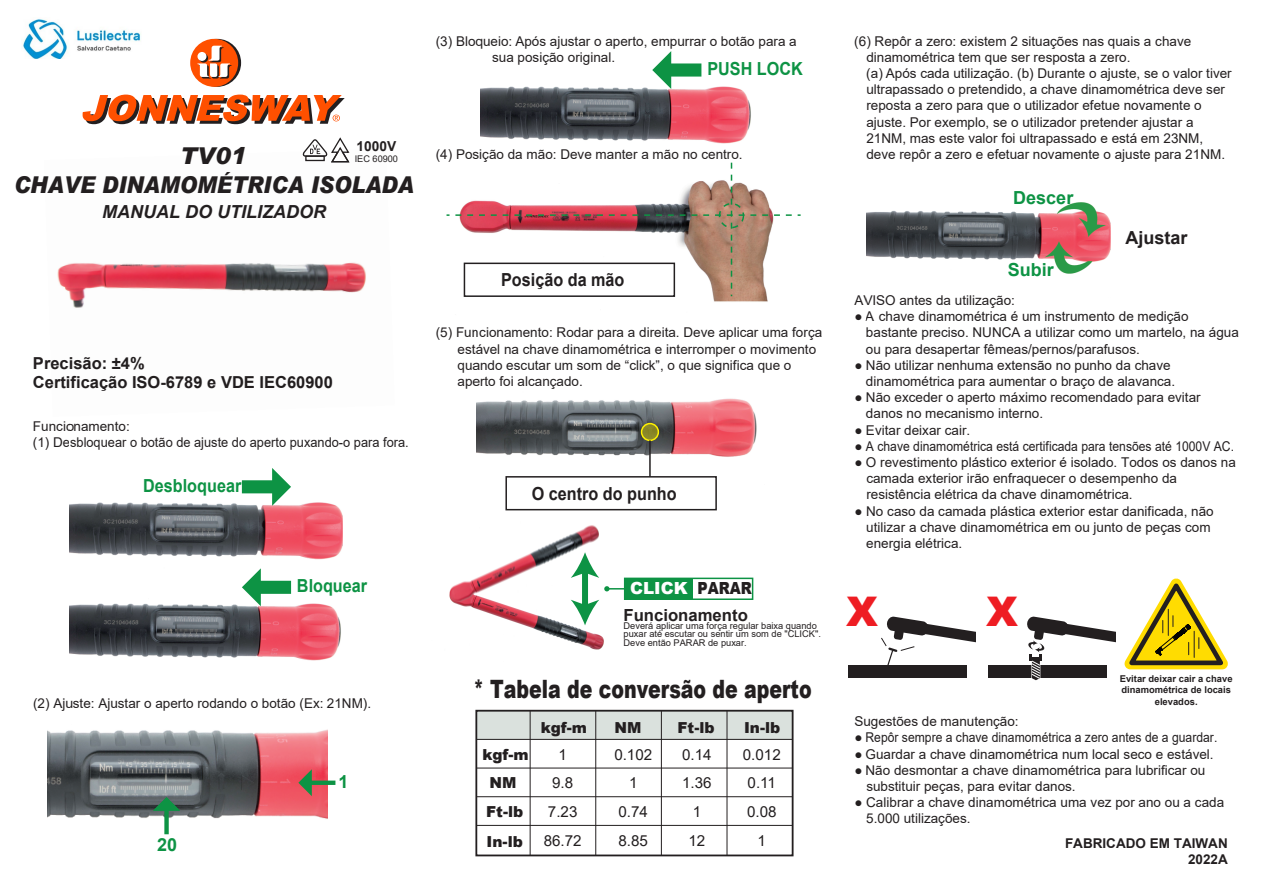
<style>
.page{position:relative;width:1263px;height:893px;background:#fff}
.page>*{position:absolute;margin:0;border:0;box-sizing:border-box;transform-origin:0 0}
.t1{font:900 40.8px "Arial";color:#ee1d23}
.t2{font:900 25.35px "Arial";color:#231f20;scale:.75 1}
.t3{font:italic 900 23.25px "Arial";color:#231f20;scale:.9 1}
.t4{font:italic 900 23.25px "Arial";color:#231f20}
.t5{font:700 18px "Arial";color:#0d9344;scale:.9 1}
.t6{font:700 18px "Arial";color:#231f20;scale:.9 1}
.t7{font:italic 700 18px "Arial";color:#231f20}
.t8{font:700 18px "Arial";color:#0d9344}
.t9{font:700 18px "Arial";color:#231f20}
.t10{font:700 16.65px "Arial";color:#231f20}
.t11{font:900 16.65px "Arial";color:#fff}
.t12{font:700 16.5px/19.8px "Arial";color:#231f20}
.t13{font:15.15px "Arial";color:#231f20}
.t14{font:900 15.15px/29.2px "Arial";color:#231f20}
.t15{font:700 13.8px "Arial";color:#231f20}
.t16{font:13.5px/16.2px "Arial";color:#231f20}
.t17{font:700 13.5px/16.2px "Arial";color:#231f20;text-align:right}
.t18{font:700 9.45px/11.2px "Arial";color:#231f20;text-align:center}
.t19{font:9.3px/8.1px "Arial";color:#231f20}
.t20{font:9.15px "Arial";color:#231f20}
.s1{color:#231f20}
</style>
<div class="page">
<img style="left:48px;top:730px;width:279px;height:105px">
<div style="left:625px;top:578px;width:67px;height:21px;background:#0d9344"></div>
<div style="left:624px;top:578px;width:129px;height:22px;border:2px solid #0d9344"></div>
<div style="left:476px;top:711px;width:317px;height:28px;background:#dae1dd"></div>
<div style="left:475px;top:710px;width:318px;height:146px;border:2px solid #231f20"></div>
<hr style="left:476px;top:739px;width:317px;height:1px;background:#231f20">
<hr style="left:476px;top:768px;width:317px;height:1px;background:#231f20">
<hr style="left:476px;top:796px;width:317px;height:1px;background:#231f20">
<hr style="left:476px;top:825px;width:317px;height:1px;background:#231f20">
<hr style="left:530px;top:711px;width:1px;height:144px;background:#231f20">
<hr style="left:595px;top:711px;width:1px;height:144px;background:#231f20">
<hr style="left:661px;top:711px;width:1px;height:144px;background:#231f20">
<hr style="left:726px;top:711px;width:1px;height:144px;background:#231f20">
<svg style="left:193px;top:39px;width:48px;height:48px"></svg>
<div style="left:190px;top:39px;width:48px;height:48px;background:#ff5000;border-radius:50%"></div>
<svg style="left:82px;top:95px;width:263px;height:29px"></svg>
<svg style="left:197px;top:46px;width:35px;height:33px"></svg>
<div style="left:197px;top:52px;width:9px;height:9px;background:#fff;border-radius:50%"></div>
<svg style="left:1124px;top:578px;width:104px;height:91px"></svg>
<img style="left:57px;top:262px;width:309px;height:46px">
<img style="left:70px;top:628px;width:271px;height:102px">
<img style="left:70px;top:480px;width:272px;height:148px">
<svg style="left:242px;top:468px;width:49px;height:38px"></svg>
<svg style="left:242px;top:568px;width:49px;height:38px"></svg>
<svg style="left:654px;top:51px;width:47px;height:17px"></svg>
<img style="left:449px;top:68px;width:319px;height:234px">
<svg style="left:455px;top:163px;width:346px;height:133px"></svg>
<div style="left:719px;top:203px;width:25px;height:25px;border:2px dashed #0d9344;border-radius:50%"></div>
<div style="left:464px;top:263px;width:211px;height:34px;border:2px solid #231f20"></div>
<img style="left:476px;top:398px;width:281px;height:113px">
<div style="left:641px;top:423px;width:18px;height:18px;border:2px solid #fff101;border-radius:50%"></div>
<svg style="left:641px;top:424px;width:17px;height:16px"></svg>
<hr style="left:649px;top:440px;width:2px;height:37px;background:#231f20">
<img style="left:449px;top:525px;width:180px;height:125px">
<div style="left:582px;top:570px;width:6px;height:37px;background:#0d9344"></div>
<svg style="left:571px;top:552px;width:28px;height:26px"></svg>
<svg style="left:571px;top:600px;width:28px;height:25px"></svg>
<img style="left:866px;top:202px;width:245px;height:72px">
<div style="left:848px;top:665px;width:119px;height:13px;background:#231f20"></div>
<svg style="left:881px;top:616px;width:94px;height:49px"></svg>
<div style="left:989px;top:665px;width:118px;height:13px;background:#231f20"></div>
<svg style="left:1027px;top:616px;width:88px;height:65px"></svg>
<svg style="left:302px;top:137px;width:48px;height:26px"></svg>
<svg style="left:298px;top:769px;width:37px;height:27px"></svg>
<svg style="left:153px;top:797px;width:27px;height:37px"></svg>
<img style="left:23px;top:19px;width:118px;height:39px">
<p class="t16" style="left:492px;top:33px;width:306px;text-indent:-56px">(3) Bloqueio: Após ajustar o aperto, empurrar o botão para a sua posição original.</p>
<h3 class="t5" style="left:707px;top:56px;width:108px">PUSH LOCK</h3>
<p class="t15" style="left:356px;top:136px;width:41px">1000V</p>
<p class="t20" style="left:355px;top:152px;width:45px">IEC 60900</p>
<h3 class="t3" style="left:14px;top:170px;width:446px">CHAVE DINAMOMÉTRICA ISOLADA</h3>
<h3 class="t7" style="left:102px;top:200px;width:225px">MANUAL DO UTILIZADOR</h3>
<h3 class="t4" style="left:180px;top:141px;width:67px">TV01</h3>
<p class="t12" style="left:33px;top:353px;width:301px">Precisão: ±4%<br>Certificação ISO-6789 e VDE IEC60900</p>
<p class="t16" style="left:33px;top:418px;width:377px">Funcionamento:<br>(1) Desbloquear o botão de ajuste do aperto puxando-o para fora.</p>
<h3 class="t5" style="left:143px;top:473px;width:111px">Desbloquear</h3>
<p class="t16" style="left:436px;top:146px;width:308px">(4) Posição da mão: Deve manter a mão no centro.</p>
<h3 class="t6" style="left:501px;top:267px;width:139px">Posição da mão</h3>
<p class="t16" style="left:457px;top:324px;width:366px;text-indent:-22px">(5) Funcionamento: Rodar para a direita. Deve aplicar uma força estável na chave dinamométrica e interromper o movimento quando escutar um som de “click”, o que significa que o aperto foi alcançado.</p>
<h3 class="t6" style="left:532px;top:481px;width:163px">O centro do punho</h3>
<h3 class="t5" style="left:297px;top:573px;width:80px">Bloquear</h3>
<p class="t16" style="left:33px;top:695px;width:340px">(2) Ajuste: Ajustar o aperto rodando o botão (Ex: 21NM).</p>
<h3 class="t8" style="left:157px;top:832px;width:22px">20</h3>
<h3 class="t8" style="left:339px;top:769px;width:12px">1</h3>
<p class="t11" style="left:630px;top:576px;width:123px">CLICK <span class="s1">PARAR</span></p>
<p class="t10" style="left:623px;top:603px;width:126px">Funcionamento</p>
<p class="t19" style="left:623px;top:622px;width:199px">Deverá aplicar uma força regular baixa quando puxar até escutar ou sentir um som de "CLICK".<br>Deve então PARAR de puxar.</p>
<h2 class="t2" style="left:473px;top:670px;width:453px">* Tabela de conversão de aperto</h2>
<p class="t14" style="left:482px;top:739px;width:48px">kgf-m<br>NM<br>Ft-lb<br>In-lb</p>
<p class="t14" style="left:541px;top:713px;width:48px">kgf-m</p>
<p class="t13" style="left:558px;top:744px;width:10px">1</p>
<p class="t14" style="left:615px;top:712px;width:28px">NM</p>
<p class="t14" style="left:677px;top:712px;width:39px">Ft-lb</p>
<p class="t14" style="left:744px;top:712px;width:38px">In-lb</p>
<p class="t13" style="left:614px;top:744px;width:39px">0.102</p>
<p class="t13" style="left:682px;top:744px;width:31px">0.14</p>
<p class="t13" style="left:743px;top:744px;width:39px">0.012</p>
<p class="t13" style="left:552px;top:773px;width:23px">9.8</p>
<p class="t13" style="left:629px;top:773px;width:10px">1</p>
<p class="t13" style="left:682px;top:773px;width:31px">1.36</p>
<p class="t13" style="left:748px;top:773px;width:30px">0.11</p>
<p class="t13" style="left:548px;top:801px;width:31px">7.23</p>
<p class="t13" style="left:618px;top:801px;width:31px">0.74</p>
<p class="t13" style="left:693px;top:801px;width:10px">1</p>
<p class="t13" style="left:747px;top:801px;width:31px">0.08</p>
<p class="t13" style="left:544px;top:830px;width:39px">86.72</p>
<p class="t13" style="left:618px;top:830px;width:31px">8.85</p>
<p class="t13" style="left:688px;top:830px;width:18px">12</p>
<p class="t13" style="left:758px;top:830px;width:10px">1</p>
<p class="t16" style="left:866px;top:33px;width:367px;text-indent:-12px">(6) Repôr a zero: existem 2 situações nas quais a chave dinamométrica tem que ser resposta a zero.<br>(a) Após cada utilização. (b) Durante o ajuste, se o valor tiver ultrapassado o pretendido, a chave dinamométrica deve ser reposta a zero para que o utilizador efetue novamente o ajuste. Por exemplo, se o utilizador pretender ajustar a 21NM, mas este valor foi ultrapassado e está em 23NM, deve repôr a zero e efetuar novamente o ajuste para 21NM.</p>
<h3 class="t8" style="left:1013px;top:185px;width:62px">Descer</h3>
<h3 class="t8" style="left:1008px;top:257px;width:48px">Subir</h3>
<h3 class="t9" style="left:1125px;top:225px;width:64px">Ajustar</h3>
<p class="t16" style="left:854px;top:292px;width:162px">AVISO antes da utilização:</p>
<p class="t16" style="left:866px;top:308px;width:374px;text-indent:-12px">● A chave dinamométrica é um instrumento de medição bastante preciso. NUNCA a utilizar como um martelo, na água ou para desapertar fêmeas/pernos/parafusos.</p>
<p class="t16" style="left:866px;top:357px;width:311px;text-indent:-12px">● Não utilizar nenhuma extensão no punho da chave dinamométrica para aumentar o braço de alavanca.</p>
<p class="t16" style="left:866px;top:389px;width:336px;text-indent:-12px">● Não exceder o aperto máximo recomendado para evitar danos no mecanismo interno.</p>
<p class="t16" style="left:854px;top:422px;width:117px">● Evitar deixar cair.</p>
<p class="t16" style="left:854px;top:438px;width:381px">● A chave dinamométrica está certificada para tensões até 1000V AC.</p>
<p class="t16" style="left:866px;top:454px;width:371px;text-indent:-12px">● O revestimento plástico exterior é isolado. Todos os danos na camada exterior irão enfraquecer o desempenho da resistência elétrica da chave dinamométrica.</p>
<p class="t16" style="left:866px;top:503px;width:349px;text-indent:-12px">● No caso da camada plástica exterior estar danificada, não utilizar a chave dinamométrica em ou junto de peças com energia elétrica.</p>
<h1 class="t1" style="left:846px;top:582px;width:33px">X</h1>
<h1 class="t1" style="left:986px;top:582px;width:33px">X</h1>
<p class="t18" style="left:1120px;top:673px;width:114px">Evitar deixar cair a chave dinamométrica de locais elevados.</p>
<p class="t16" style="left:854px;top:713px;width:166px">Sugestões de manutenção:</p>
<p class="t16" style="left:854px;top:729px;width:365px">● Repôr sempre a chave dinamométrica a zero antes de a guardar.</p>
<p class="t16" style="left:854px;top:746px;width:361px">● Guardar a chave dinamométrica num local seco e estável.</p>
<p class="t16" style="left:866px;top:762px;width:341px;text-indent:-12px">● Não desmontar a chave dinamométrica para lubrificar ou substituir peças, para evitar danos.</p>
<p class="t16" style="left:866px;top:794px;width:359px;text-indent:-12px">● Calibrar a chave dinamométrica uma vez por ano ou a cada<br>5.000 utilizações.</p>
<p class="t17" style="left:1065px;top:835px;width:164px">FABRICADO EM TAIWAN<br>2022A</p>
</div>
